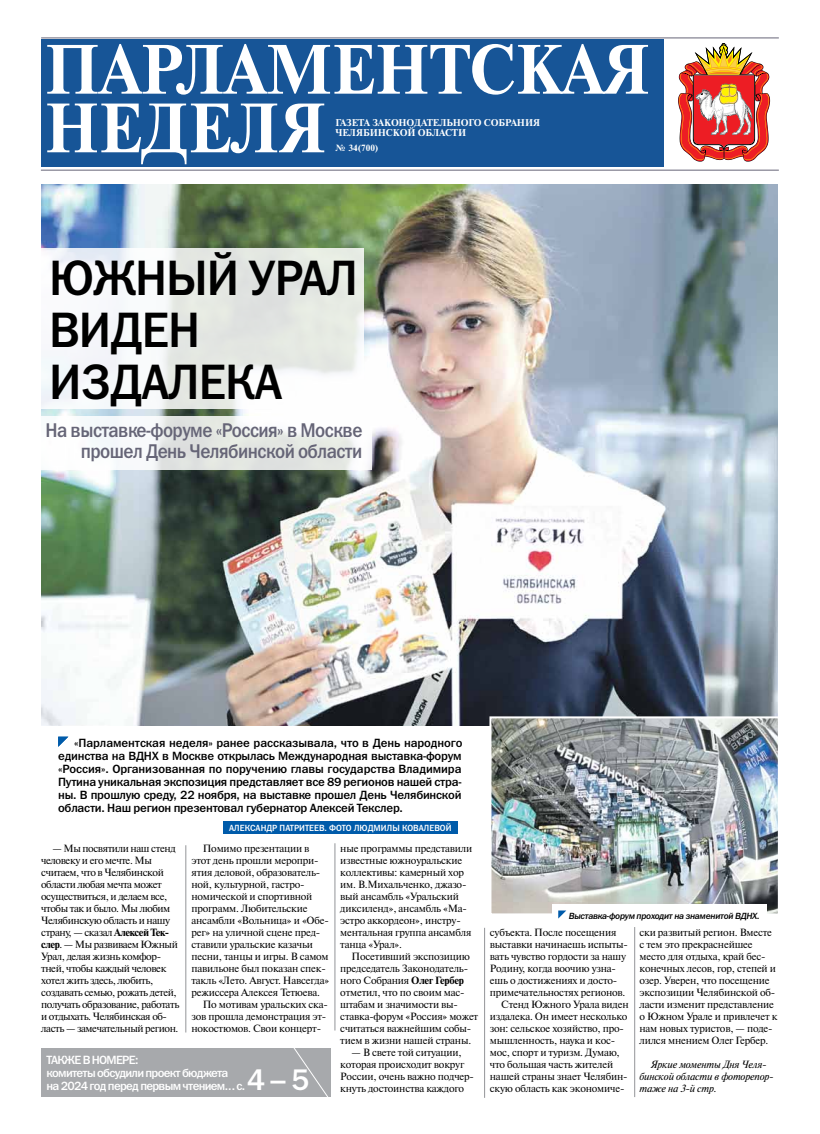
<style>
.page{position:relative;width:820px;height:1134px;background:#fff}
.page>*{position:absolute;margin:0;border:0;box-sizing:border-box;transform-origin:0 0}
.t1{font:700 69.6px/58.6px "Newton C";color:#fff;scale:.95 1}
.t2{font:50px/52px "Franklin Gothic Medium C";letter-spacing:-.02em;color:#000;scale:.95 1}
.t3{font:30px "Franklin Gothic Medium C";color:#fff}
.t4{font:20px/21px "Franklin Gothic Medium C";letter-spacing:-.03em;color:#666577;text-align:right;scale:.9 1}
.t5{font:12px/13px "Franklin Gothic Medium C";letter-spacing:-.02em;color:#000}
.t6{font:12px/13px "Franklin Gothic Medium C";letter-spacing:-.06em;color:#fff}
.t7{font:10.5px/12px "Newton C";letter-spacing:-.02em;color:#000}
.t8{font:10.5px/12px "Newton C";letter-spacing:-.04em;color:#000}
.t9{font:italic 10.5px/12px "Newton C";letter-spacing:-.02em;color:#000}
.t10{font:700 9.8px "Newton C";color:#fff}
.t11{font:9px "Franklin Gothic Medium C";color:#fff;scale:.95 1}
.t12{font:italic 9px "Franklin Gothic Medium C";letter-spacing:-.03em;color:#000}
.t13{font:700 9px "Newton C";color:#fff}
.s1{font-weight:700}
</style>
<div class="page">
<img style="left:41px;top:184px;width:736px;height:541px">
<svg style="left:41px;top:248px;width:322px;height:161px"></svg>
<svg style="left:41px;top:416px;width:330px;height:54px"></svg>
<div style="left:41px;top:40px;width:622px;height:127px;background:#175597"></div>
<img style="left:678px;top:43px;width:91px;height:119px">
<hr style="left:41px;top:170px;width:737px;height:1px;background:#666577">
<hr style="left:41px;top:37px;width:737px;height:1px;background:#666577">
<div style="left:41px;top:1048px;width:289px;height:49px;background:#a7a9ac"></div>
<svg style="left:293px;top:1048px;width:35px;height:49px"></svg>
<hr style="left:185px;top:845px;width:1px;height:187px;background:#939598">
<hr style="left:334px;top:843px;width:1px;height:187px;background:#939598">
<hr style="left:484px;top:928px;width:1px;height:170px;background:#939598">
<hr style="left:634px;top:927px;width:1px;height:170px;background:#939598">
<svg style="left:58px;top:737px;width:10px;height:10px"></svg>
<div style="left:223px;top:821px;width:235px;height:13px;background:#005baa"></div>
<img style="left:492px;top:719px;width:284px;height:193px">
<div style="left:489px;top:716px;width:290px;height:199px;border:2px solid #fff"></div>
<div style="left:552px;top:905px;width:214px;height:22px;background:#fff"></div>
<svg style="left:558px;top:910px;width:8px;height:8px"></svg>
<h1 class="t1" style="left:45px;top:40px;width:638px">ПАРЛАМЕНТСКАЯ<br>НЕДЕЛЯ</h1>
<p class="t10" style="left:335px;top:118px;width:24px">Газета</p>
<p class="t10" style="left:372px;top:118px;width:8px">Зак</p>
<p class="t10" style="left:391px;top:118px;width:31px">онодател</p>
<p class="t10" style="left:446px;top:118px;width:67px">ьного Cобран</p>
<p class="t10" style="left:525px;top:118px;width:14px">ия</p>
<p class="t10" style="left:335px;top:127px;width:15px">Челя</p>
<p class="t10" style="left:363px;top:127px;width:23px">бинск</p>
<p class="t10" style="left:399px;top:127px;width:40px">ой област</p>
<p class="t10" style="left:458px;top:127px;width:10px">и</p>
<p class="t13" style="left:335px;top:143px;width:44px">№ 34(700)</p>
<h2 class="t2" style="left:49px;top:251px;width:326px">южный урал виден издалека</h2>
<h3 class="t4" style="left:46px;top:420px;width:353px">На выставке-форуме «Россия» в Москве прошел День Челябинской области</h3>
<p class="t5" style="left:58px;top:736px;width:405px;text-indent:16px">«Парламентская неделя» ранее рассказывала, что в День народного единства на ВДН</p>
<p class="t5" style="left:58px;top:749px;width:405px;text-align:justify;text-indent:94px">Х в Москве открылась Международная выставка-форум «Россия». Организованная по поручению главы государства Владимира Путина уникальная экспозиция представляет все 89 регионов нашей стра&shy;ны. В прошлую среду, 22 ноября, на выставке прошел День Челябинской области. Наш регион презентовал губернатор Алексей Текслер.</p>
<p class="t11" style="left:229px;top:823px;width:119px">александр патритеев. Фото</p>
<p class="t11" style="left:353px;top:823px;width:104px">людмилы ковалевой</p>
<p class="t7" style="left:340px;top:842px;width:133px">ные программы представили известные южноуральские коллективы: камерный хор им. В.Михальченко, джазо&shy;вый ансамбль «Уральский диксиленд», ансамбль «Ма&shy;эстро аккордеон», инстру&shy;ментальная группа ансамбля танца «Урал».</p>
<p class="t7" style="left:340px;top:950px;width:139px;text-indent:11px">Посетивший экспозицию председатель Законодатель&shy;ного Собрания <span class="s1">Олег Гербер </span>отметил, что по своим мас&shy;штабам и значимости вы&shy;ставка-форум «Россия» может считаться важнейшим собы&shy;тием в жизни нашей страны.</p>
<p class="t7" style="left:340px;top:1046px;width:135px;text-indent:11px">— В свете той ситуации, которая происходит вокруг<br>России, очень важно подчер&shy;кнуть достоинства каждого</p>
<p class="t8" style="left:41px;top:842px;width:140px;text-indent:11px">— Мы посвятили наш стенд человеку и его мечте. Мы считаем, что в Челябинской области любая мечта может осуществиться, и делаем все, чтобы так и было. Мы любим<br>Челябинскую область и нашу страну, — сказал <span class="s1">Алексей Тек&shy;слер</span>. — Мы развиваем Южный<br>Урал, делая жизнь комфор&shy;тней, чтобы каждый человек хотел жить здесь, любить, создавать семью, рожать детей, получать образование, работать и отдыхать. Челябинская об&shy;ласть — замечательный регион.</p>
<p class="t7" style="left:203px;top:842px;width:108px">Помимо презентации в</p>
<p class="t7" style="left:191px;top:854px;width:128px">этот день прошли меропри-</p>
<p class="t7" style="left:191px;top:866px;width:130px">ятия деловой, образователь-</p>
<p class="t7" style="left:191px;top:878px;width:115px">ной, культурной, гастро-</p>
<p class="t7" style="left:191px;top:890px;width:122px">номической и спортивной</p>
<p class="t7" style="left:191px;top:902px;width:117px">программ. Любительские</p>
<p class="t7" style="left:191px;top:914px;width:139px">ансамбли «Вольница» и «Обе-</p>
<p class="t7" style="left:191px;top:926px;width:130px">рег» на уличной сцене пред-</p>
<p class="t7" style="left:191px;top:938px;width:123px">ставили уральские казачьи</p>
<p class="t7" style="left:191px;top:950px;width:139px">песни, танцы и игры. В самом</p>
<p class="t7" style="left:191px;top:962px;width:136px">павильоне был показан спек-</p>
<p class="t7" style="left:191px;top:974px;width:139px">такль «Лето. Август. Навсегда»</p>
<p class="t7" style="left:191px;top:986px;width:130px">режиссера Алексея Тетюева.</p>
<p class="t7" style="left:203px;top:998px;width:126px">По мотивам уральских ска-</p>
<p class="t7" style="left:191px;top:1010px;width:136px">зов прошла демонстрация эт-</p>
<p class="t7" style="left:191px;top:1022px;width:131px">нокостюмов. Свои концерт-</p>
<p class="t6" style="left:46px;top:1053px;width:200px;text-indent:36px">ВНОМЕРЕ:<br>комитеты обсудили проект бюджета<br>на 2024 год перед первым чтением... с.</p>
<p class="t6" style="left:46px;top:1053px;width:13px">ТАКЖЕ</p>
<h3 class="t3" style="left:246px;top:1063px;width:64px">4 – 5</h3>
<p class="t12" style="left:568px;top:911px;width:192px">Выставка-форум проходит на знаменитой ВДНХ.</p>
<p class="t7" style="left:489px;top:926px;width:128px">субъекта. После посещения</p>
<p class="t7" style="left:489px;top:938px;width:139px">выставки начинаешь испыты-</p>
<p class="t7" style="left:489px;top:950px;width:138px">вать чувство гордости за нашу</p>
<p class="t7" style="left:489px;top:962px;width:127px">Родину, когда воочию узна-</p>
<p class="t7" style="left:489px;top:974px;width:129px">ешь о достижениях и досто-</p>
<p class="t7" style="left:489px;top:986px;width:137px">примечательностях регионов.</p>
<p class="t7" style="left:501px;top:998px;width:129px">Стенд Южного Урала виден</p>
<p class="t7" style="left:489px;top:1010px;width:139px">издалека. Он имеет несколько</p>
<p class="t7" style="left:489px;top:1022px;width:136px">зон: сельское хозяйство, про-</p>
<p class="t7" style="left:489px;top:1034px;width:127px">мышленность, наука и кос-</p>
<p class="t7" style="left:489px;top:1046px;width:131px">мос, спорт и туризм. Думаю,</p>
<p class="t7" style="left:489px;top:1058px;width:125px">что большая часть жителей</p>
<p class="t7" style="left:489px;top:1070px;width:139px">нашей страны знает Челябин-</p>
<p class="t7" style="left:489px;top:1082px;width:136px">скую область как экономиче-</p>
<p class="t7" style="left:639px;top:926px;width:139px">ски развитый регион. Вместе с тем это прекраснейшее место для отдыха, край бес&shy;конечных лесов, гор, степей и озер. Уверен, что посещение экспозиции Челябинской об&shy;ласти изменит представление о Южном Урале и привлечет к нам новых туристов, — поде&shy;лился мнением Олег Гербер.</p>
<p class="t9" style="left:639px;top:1059px;width:136px;text-indent:11px">Яркие моменты Дня Челя&shy;бинской области в фоторепор&shy;таже на 3-й стр.</p>
</div>
